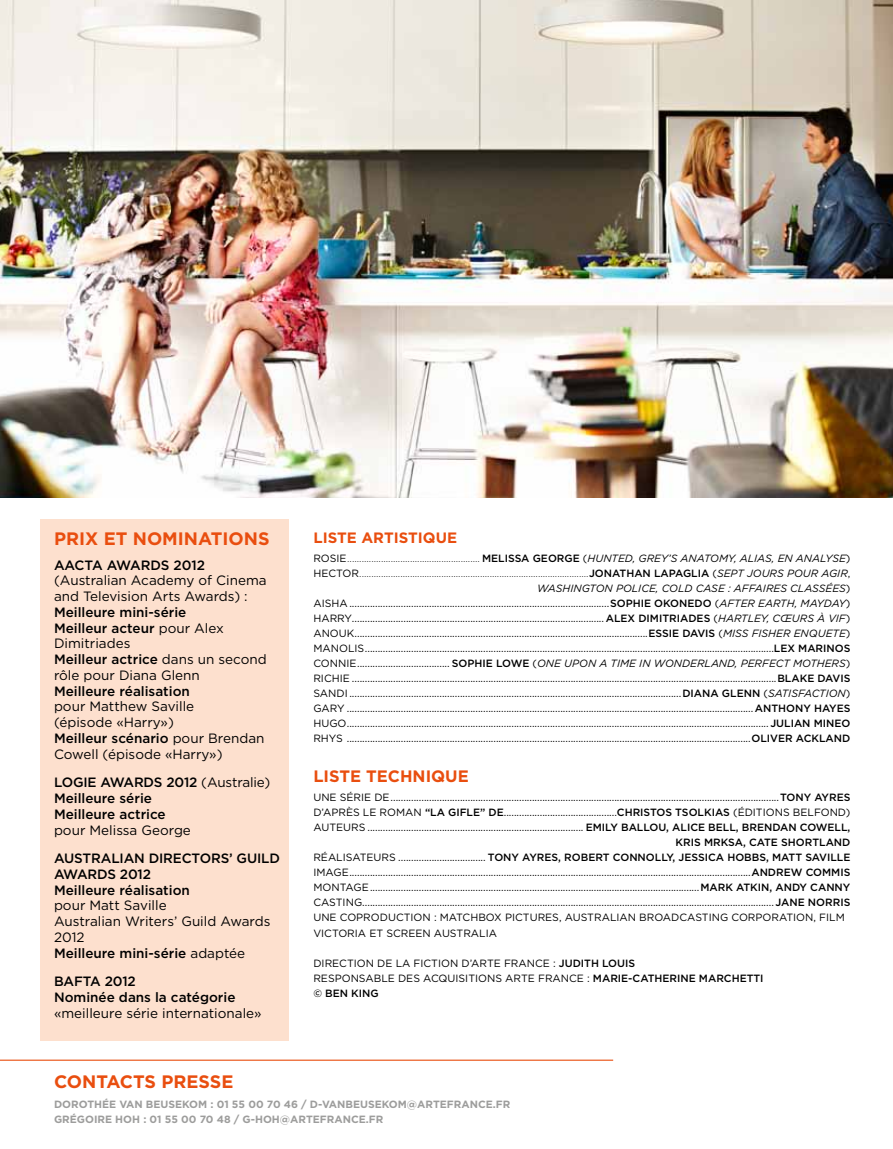
<style>
.page{position:relative;width:893px;height:1149px;background:#fff}
.page>*{position:absolute;margin:0;border:0;box-sizing:border-box;transform-origin:0 0}
.t1{font:700 18px "Gotham";color:#e94e0f}
.t2{font:700 16.5px "Gotham";color:#e94e0f}
.t3{font:700 15px "Gotham";color:#e94e0f}
.t4{font:13.5px/15.8px "Gotham";color:#000}
.t5{font:500 13.5px/15.8px "Gotham";letter-spacing:-.01em;color:#000}
.t6{font:10.5px/15px "Gotham";color:#000}
.t7{font:300 10.5px "Gotham";color:#000}
.t8{font:500 10.5px "Gotham";color:#000}
.t9{font:italic 10.5px "Gotham";color:#000}
.t10{font:700 10.5px "Gotham";color:#9d9d9c}
.s1{font-weight:500}
.s2{font-weight:400}
.s3{font-weight:500;font-style:normal}
.s4{font-style:normal}
.s5{font-weight:400;font-style:italic}
.s6{font-style:italic}
</style>
<div class="page">
<div style="left:40px;top:519px;width:248px;height:521px;background:#fde0ce"></div>
<hr style="left:0;top:1059px;width:613px;height:1px;background:#e94e0f">
<img style="left:0;top:0;width:893px;height:497px">
<h1 class="t1" style="left:54px;top:527px;width:24px">PRIX</h1>
<h1 class="t1" style="left:104px;top:527px;width:56px">ET NOMI</h1>
<h1 class="t1" style="left:184px;top:527px;width:39px">NATIO</h1>
<h1 class="t1" style="left:244px;top:527px;width:26px">NS</h1>
<p class="t5" style="left:54px;top:556px;width:153px">AACTA Awa rds 2012</p>
<p class="t4" style="left:54px;top:572px;width:214px">(Australian Academy of Cinema and Television Arts Awards) :</p>
<p class="t4" style="left:54px;top:603px;width:214px"><span class="s1">Meilleure mini-série<br>Meilleur acteur</span> pour Alex<br>Dimitriades<br><span class="s1">Meilleur actrice</span> dans un second rôle pour Diana Glenn</p>
<p class="t5" style="left:54px;top:682px;width:137px">Meilleure réalisation</p>
<p class="t4" style="left:54px;top:698px;width:212px">pour Matthew Saville<br>(épisode «Harry»)<br><span class="s1">Meilleur scénario</span> pour Brendan<br>Cowell (épisode «Harry»)</p>
<p class="t5" style="left:54px;top:774px;width:218px">Logie Awards 2012 <span class="s2">(Australie)<br></span>Meilleure série<br>Meilleure actrice</p>
<p class="t4" style="left:54px;top:821px;width:138px">pour Melissa George</p>
<p class="t5" style="left:54px;top:850px;width:228px">Australian Directors’ Gu ild<br>Awards 2012<br>Meilleure réalisation</p>
<p class="t4" style="left:54px;top:897px;width:218px">pour Matt Saville<br>Australian Writers’ Guild Awards<br>2012<br><span class="s1">Meilleure mini-série</span> adaptée</p>
<p class="t5" style="left:54px;top:973px;width:183px">BAFTA 2012<br>Nominée dans la catégorie</p>
<p class="t4" style="left:54px;top:1004px;width:209px">«meilleure série internationale»</p>
<h3 class="t3" style="left:313px;top:527px;width:19px">LISTE</h3>
<h3 class="t3" style="left:361px;top:527px;width:21px">ARTISTI</h3>
<h3 class="t3" style="left:423px;top:527px;width:24px">QUE</h3>
<p class="t7" style="left:313px;top:551px;width:185px"><span class="s2">ROSI E</span>....................................................... <span class="s1">MELISS</span></p>
<p class="t8" style="left:521px;top:551px;width:29px">A GEOR</p>
<p class="t9" style="left:564px;top:551px;width:287px"><span class="s3">GE</span> <span class="s4">(</span>HUNTED, GREY’S ANATOMY, ALIAS, EN ANALYSE<span class="s4">)</span></p>
<p class="t7" style="left:313px;top:566px;width:539px"><span class="s2">HECTOR</span>...............................................................................................<span class="s1">JONATHAN LAPAGLIA</span> <span class="s2">(</span><span class="s5">SEPT JOURS POUR AGIR</span><span class="s2">,</span></p>
<p class="t9" style="left:537px;top:581px;width:315px">WASHINGTON POLICE, COLD CASE : AFFAIRES CLASSéES<span class="s4">)</span></p>
<p class="t6" style="left:313px;top:595px;width:366px">AISHA .....................................................................................................<span class="s1">SOPHIE OKONEDO</span></p>
<p class="t9" style="left:715px;top:596px;width:137px"><span class="s4">(</span>AFTER EARTH, MAYDAY<span class="s4">)</span></p>
<p class="t6" style="left:313px;top:610px;width:309px">HARRY.................................................................................................. <span class="s1">ALEX</span></p>
<p class="t8" style="left:638px;top:611px;width:58px">DI MITRIADES</p>
<p class="t9" style="left:713px;top:611px;width:138px"><span class="s4">(</span>HARTLEY, CœURS à VIF<span class="s4">)</span></p>
<p class="t6" style="left:313px;top:625px;width:18px">ANOU</p>
<p class="t6" style="left:347px;top:625px;width:309px">K..................................................................................................................<span class="s1">ESSIE</span></p>
<p class="t6" style="left:313px;top:625px;width:539px;text-indent:369px"><span class="s1">DAVIS</span> (<span class="s6">MISS FISHER ENQUETE</span>)<br>MANOLIS...............................................................................................................................................................<span class="s1">LEX</span></p>
<p class="t8" style="left:798px;top:641px;width:26px">MARINOS</p>
<p class="t6" style="left:313px;top:655px;width:539px;text-indent:219px">(<span class="s6">ONE UPON A TIME IN WONDERLAND, PERFECT MOTHERS</span>)<br>RICHI E .....................................................................................................................................................................<span class="s1">BLAKE DAVIS<br></span>SAN DI .................................................................................................................................<span class="s1">DIANA GLENN</span></p>
<p class="t6" style="left:313px;top:655px;width:16px">CONNI</p>
<p class="t6" style="left:349px;top:655px;width:156px">E.................................... <span class="s1">SOPHIE LOWE</span></p>
<p class="t6" style="left:313px;top:685px;width:539px;text-align:justify;text-indent:450px">(<span class="s6">SATISFACTION</span>)<br>Gary ..............................................................................................................................................................<span class="s1">Anthony Hayes </span>Hugo.................................................................................................................................................................... <span class="s1">Julian Mineo </span>Rhys .............................................................................................................................................................<span class="s1">Oliver Ackland</span></p>
<h2 class="t2" style="left:313px;top:765px;width:21px">LISTE</h2>
<h2 class="t2" style="left:366px;top:765px;width:91px">TECHNIQUE</h2>
<p class="t6" style="left:313px;top:789px;width:483px">UN E SéRI E DE.......................................................................................................................................................<span class="s1">TONY</span></p>
<p class="t8" style="left:814px;top:790px;width:16px">AYRES</p>
<p class="t6" style="left:313px;top:804px;width:377px">D’APRèS LE ROMAN <span class="s1">“LA GI FLE” DE</span>............................................<span class="s1">CHRISTOS TSOL</span></p>
<p class="t6" style="left:704px;top:804px;width:66px"><span class="s1">KIAS</span> (éDITION</p>
<p class="t6" style="left:783px;top:804px;width:69px">S BELFON D)</p>
<p class="t6" style="left:313px;top:819px;width:295px">AUTEU RS .................................................................................... <span class="s1">EMILY</span></p>
<p class="t8" style="left:621px;top:820px;width:24px">BALLO</p>
<p class="t8" style="left:658px;top:820px;width:65px">U, ALICE BELL</p>
<p class="t8" style="left:736px;top:820px;width:22px">, BREND</p>
<p class="t8" style="left:780px;top:820px;width:37px">AN COWELL</p>
<p class="t8" style="left:848px;top:820px;width:4px">,</p>
<p class="t8" style="left:676px;top:835px;width:14px">KRIS</p>
<p class="t8" style="left:704px;top:835px;width:139px">MRKSA, CATE SHORTLAND</p>
<p class="t6" style="left:313px;top:849px;width:190px">RÉALISATEU RS .................................. <span class="s1">TONY</span></p>
<p class="t8" style="left:522px;top:850px;width:16px">AYRES</p>
<p class="t8" style="left:558px;top:850px;width:71px">, RO BERT CONNOLLY</p>
<p class="t8" style="left:673px;top:850px;width:19px">, JESSI</p>
<p class="t6" style="left:313px;top:849px;width:521px;text-indent:395px"><span class="s1">CA HOBBS, MATT SAVILLE<br></span>I MAGE............................................................................................................................................................<span class="s1">ANDREW</span></p>
<p class="t8" style="left:806px;top:865px;width:40px">COMMIS</p>
<p class="t6" style="left:313px;top:879px;width:479px">MONTAGE................................................................................................................................<span class="s1">MARK ATKIN, ANDY</span></p>
<p class="t6" style="left:313px;top:879px;width:522px;text-indent:497px"><span class="s1">CANNY<br></span>CASTING................................................................................................................................................................ <span class="s1">JANE NORRIS<br></span>UN E COPRODUCTION</p>
<p class="t6" style="left:434px;top:909px;width:367px">: MATCHBOX PI CTU RES, AUSTRALIAN BROADCASTING CORPORATION</p>
<p class="t6" style="left:813px;top:909px;width:33px">, FI LM</p>
<p class="t6" style="left:313px;top:924px;width:185px">VI CTORIA ET SCREEN AUSTRALIA</p>
<p class="t6" style="left:313px;top:954px;width:48px">DI RECTION</p>
<p class="t6" style="left:377px;top:954px;width:68px">DE LA FICTION</p>
<p class="t6" style="left:313px;top:954px;width:317px;text-indent:148px">D’ARTE FRANCE : <span class="s1">JUDITH LOUIS<br></span>RESPONSABLE DES ACQUISITION</p>
<p class="t8" style="left:495px;top:970px;width:175px"><span class="s2">S ARTE FRAN CE :</span> MARIE-CATHERINE</p>
<p class="t8" style="left:699px;top:970px;width:64px">MARCHETTI</p>
<p class="t8" style="left:313px;top:985px;width:66px">© Ben King</p>
<h1 class="t1" style="left:54px;top:1069px;width:181px">CONTACTS PRESSE</h1>
<p class="t10" style="left:54px;top:1096px;width:17px">DOROT</p>
<p class="t10" style="left:94px;top:1096px;width:68px">HÉE VAN BEUSE</p>
<p class="t10" style="left:182px;top:1096px;width:172px">KOM : 01 55 00 70 46 / D-VANBEUSE</p>
<p class="t10" style="left:382px;top:1096px;width:52px">KOM @ARTE</p>
<p class="t10" style="left:447px;top:1096px;width:64px">FRANCE.FR</p>
<p class="t10" style="left:54px;top:1111px;width:39px">GRÉGOIRE</p>
<p class="t10" style="left:115px;top:1111px;width:191px">HOH : 01 55 00 70 48 / G-HOH@ARTE</p>
<p class="t10" style="left:320px;top:1111px;width:64px">FRANCE.FR</p>
</div>
